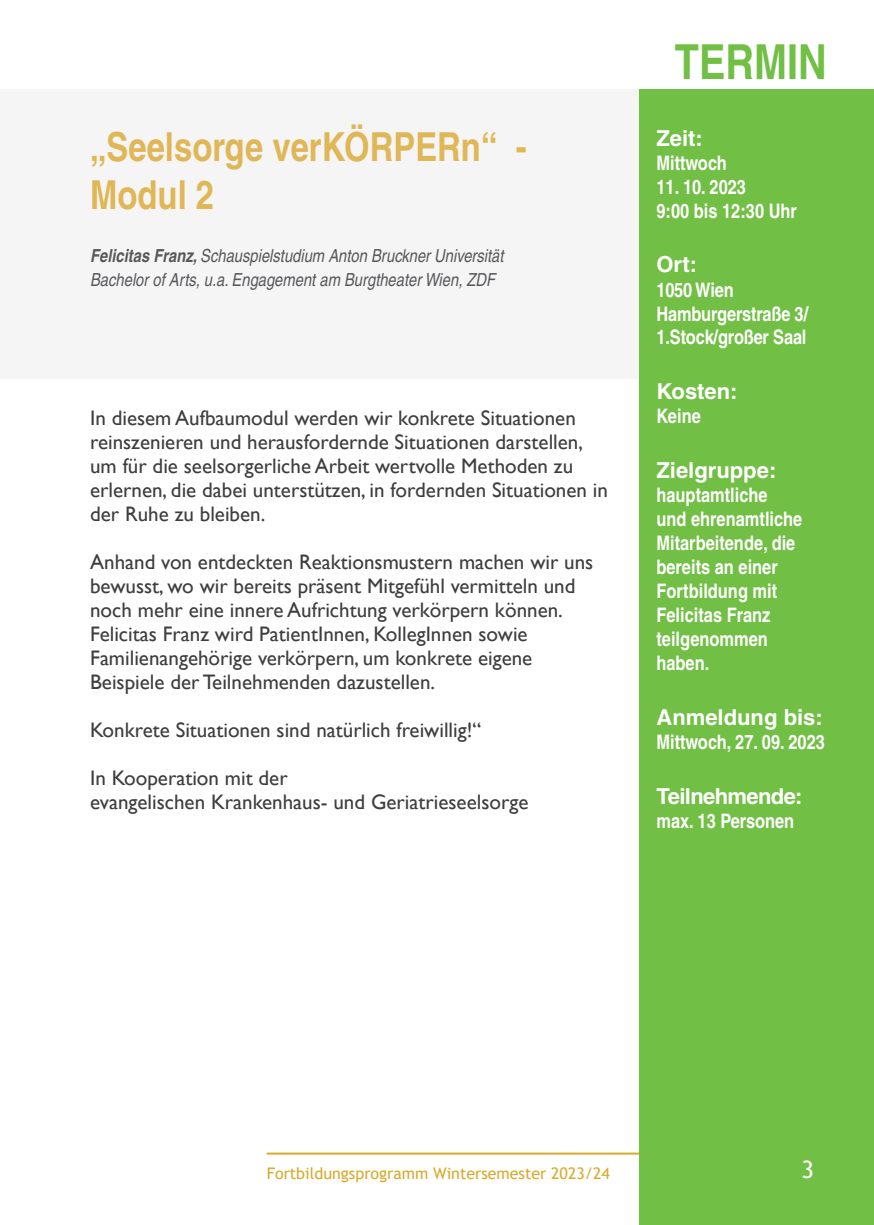
<style>
.page{position:relative;width:874px;height:1225px;background:#fff}
.page>*{position:absolute;margin:0;border:0;box-sizing:border-box;transform-origin:0 0}
.t1{font:700 condensed 48.2px "Helvetica CE";color:#71bf44}
.t2{font:700 condensed 40px/48px "Helvetica CE";color:#e0b757}
.t3{font:24px "Trebuchet MS";color:#fff}
.t4{font:700 22px "Helvetica CE";color:#fff}
.t5{font:700 22px "Helvetica CE";letter-spacing:-.03em;color:#fff}
.t6{font:21px/24px "Gill Sans";color:#3e3e3f}
.t7{font:700 condensed 20px/24px "Helvetica CE";color:#fff}
.t8{font:italic condensed 18px/24px "Helvetica CE";color:#57585a}
.t9{font:16px "Trebuchet MS";color:#d8a92b}
.s1{font-weight:700}
</style>
<div class="page">
<hr style="left:266px;top:1152px;width:459px;height:2px;background:#d8a92b">
<div style="left:0;top:89px;width:17px;height:289px;background:#f5f5f6"></div>
<div style="left:17px;top:89px;width:856px;height:289px;background:#f5f5f6"></div>
<div style="left:639px;top:89px;width:234px;height:1136px;background:#71bf44"></div>
<h2 class="t2" style="left:90px;top:123px;width:438px">„Seelsorge verKÖRPERn“ -<br>Modul 2</h2>
<p class="t8" style="left:90px;top:243px;width:414px"><span class="s1">Felicitas Franz,</span> Schauspielstudium Anton Bruckner Universität<br>Bachelor of Arts, u.a. Engagement am Burgtheater Wien, ZDF</p>
<p class="t6" style="left:90px;top:406px;width:519px">In diesem Aufbaumodul werden wir konkrete Situationen reinszenieren und herausfordernde Situationen darstellen, um für die seelsorgerliche Arbeit wertvolle Methoden zu erlernen, die dabei unterstützen, in fordernden Situationen in der Ruhe zu bleiben.</p>
<p class="t6" style="left:90px;top:550px;width:504px">Anhand von entdeckten Reaktionsmustern machen wir uns bewusst, wo wir bereits präsent Mitgefühl vermitteln und noch mehr eine innere Aufrichtung verkörpern können.<br>Felicitas Franz wird PatientInnen, KollegInnen sowie Familienangehörige verkörpern, um konkrete eigene Beispiele der Teilnehmenden dazustellen.</p>
<p class="t6" style="left:90px;top:718px;width:392px">Konkrete Situationen sind natürlich freiwillig!“</p>
<p class="t6" style="left:90px;top:766px;width:439px">In Kooperation mit der<br>evangelischen Krankenhaus- und Geriatrieseelsorge</p>
<h1 class="t1" style="left:674px;top:33px;width:153px">TERMIN</h1>
<p class="t4" style="left:656px;top:125px;width:48px">Zeit:</p>
<p class="t7" style="left:656px;top:151px;width:72px">Mittwoch</p>
<p class="t7" style="left:656px;top:175px;width:142px">11. 10. 2023<br>9:00 bis 12:30 Uhr</p>
<p class="t4" style="left:656px;top:251px;width:42px">Ort:</p>
<p class="t7" style="left:656px;top:278px;width:153px">1050 Wien<br>Hamburgerstraße 3/<br>1.Stock/großer Saal</p>
<p class="t4" style="left:656px;top:378px;width:83px">Kosten:</p>
<p class="t7" style="left:656px;top:404px;width:46px">Keine</p>
<p class="t4" style="left:656px;top:457px;width:121px">Zielgruppe:</p>
<p class="t7" style="left:656px;top:483px;width:147px">hauptamtliche und ehrenamtliche<br>Mitarbeitende, die bereits an einer<br>Fortbildung mit<br>Felicitas Franz teilgenommen haben.</p>
<p class="t4" style="left:656px;top:703px;width:168px">Anmeldung bis:</p>
<p class="t7" style="left:656px;top:729px;width:170px">Mittwoch, 27. 09. 2023</p>
<p class="t5" style="left:656px;top:782px;width:148px">Teilnehmende:</p>
<p class="t7" style="left:656px;top:808px;width:139px">max. 13 Personen</p>
<p class="t9" style="left:266px;top:1162px;width:344px">Fortbildungsprogramm Wintersemester 2023/24</p>
<p class="t3" style="left:801px;top:1154px;width:14px">3</p>
</div>
